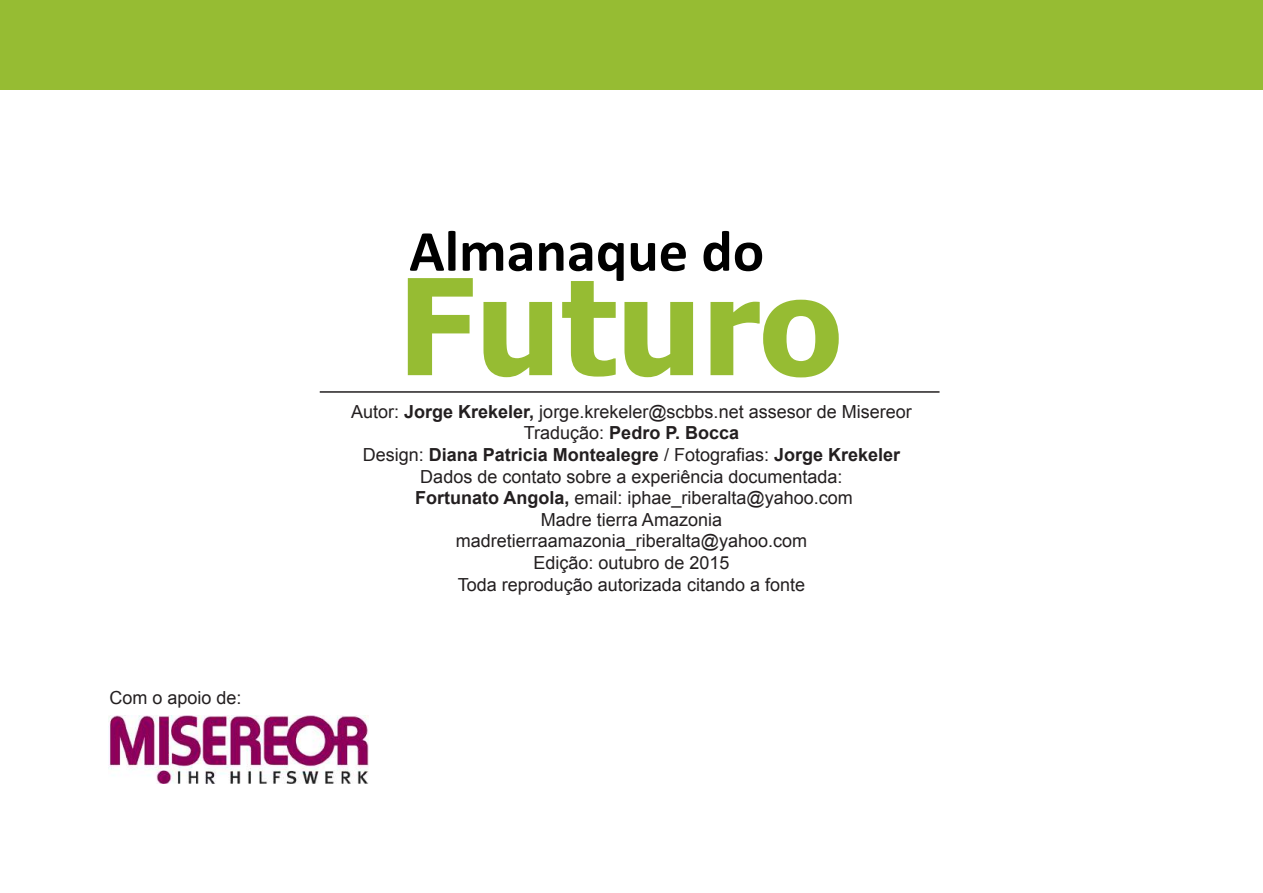
<style>
.page{position:relative;width:1263px;height:893px;background:#fff}
.page>*{position:absolute;margin:0;border:0;box-sizing:border-box;transform-origin:0 0}
.t1{font:700 133.5px "Tahoma";color:#96bc33}
.t2{font:700 58.5px "Calibri";color:#000}
.t3{font:18px/21.6px "Arial";color:#231f20;text-align:center}
.s1{font-weight:700}
</style>
<div class="page">
<hr style="left:320px;top:391px;width:619px;height:2px;background:#231f20">
<img style="left:108px;top:716px;width:261px;height:67px">
<div style="left:0;top:0;width:1263px;height:89px;background:#96bc33"></div>
<p class="t3" style="left:110px;top:687px;width:134px">Com o apoio de:</p>
<h2 class="t2" style="left:409px;top:214px;width:356px">Almanaque do</h2>
<h1 class="t1" style="left:398px;top:233px;width:446px">Futuro</h1>
<p class="t3" style="left:351px;top:401px;width:562px">Autor: <span class="s1">Jorge Krekeler,</span> jorge.krekeler@scbbs.net assesor de Misereor Tradução: <span class="s1">Pedro P. Bocca<br></span>Design: <span class="s1">Diana Patricia Montealegre</span> / Fotografias: <span class="s1">Jorge Krekeler </span>Dados de contato sobre a experiência documentada:<br><span class="s1">Fortunato Angola,</span> email: iphae_riberalta@yahoo.com<br>Madre tierra Amazonia<br>madretierraamazonia_riberalta@yahoo.com<br>Edição: outubro de 2015<br>Toda reprodução autorizada citando a fonte</p>
</div>
